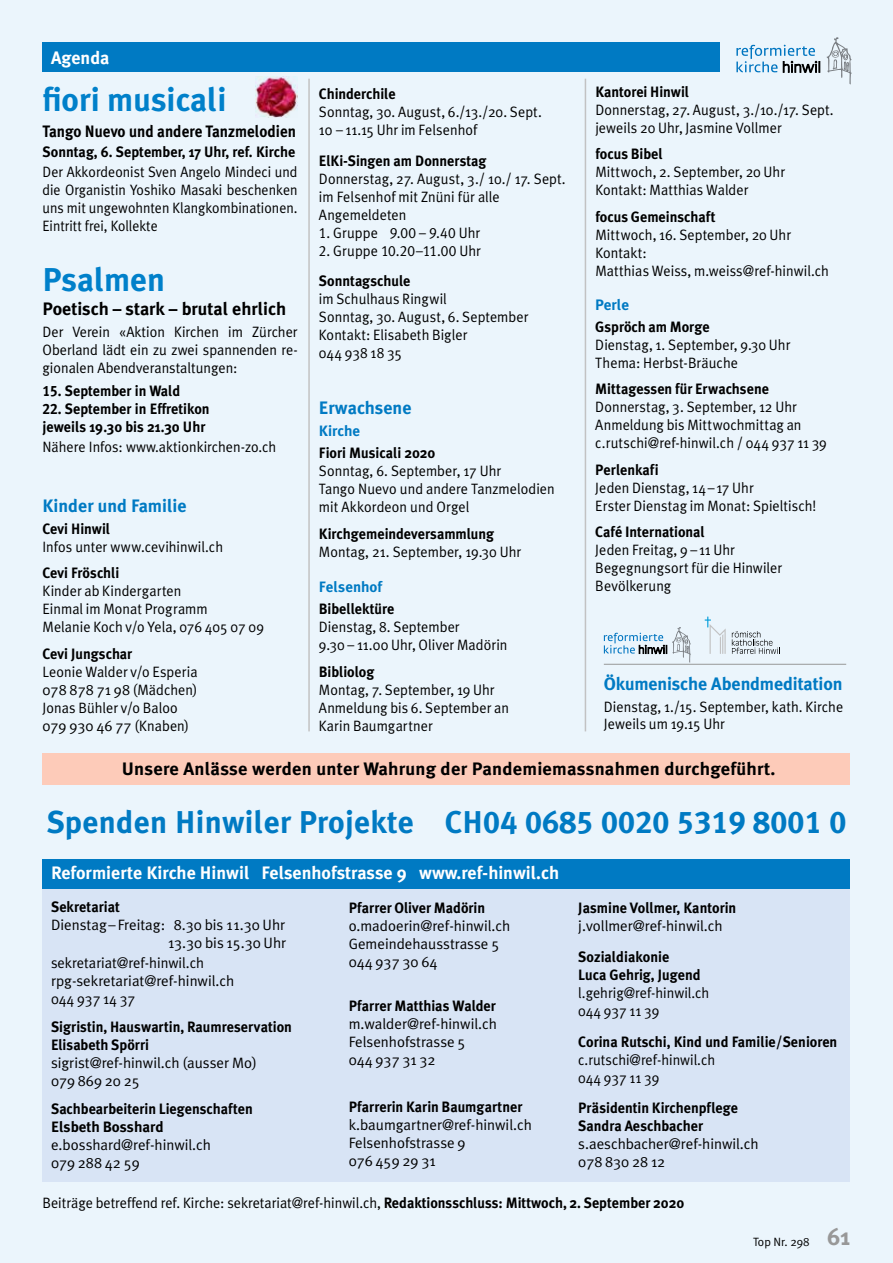
<style>
.page{position:relative;width:893px;height:1263px;background:#ebf5fc}
.page>*{position:absolute;margin:0;border:0;box-sizing:border-box;transform-origin:0 0}
.t1{font:700 33px "Meta Plus";color:#0080ca}
.t2{font:700 31.5px "Meta Plus";letter-spacing:.01em;color:#007ac3}
.t3{font:700 18px "Meta Plus";letter-spacing:.01em;color:#000}
.t4{font:700 18px "Meta Plus";color:#fff}
.t5{font:700 18px "Meta Plus";color:#007ac3}
.t6{font:700 16.5px "Meta Plus";color:#000;scale:.92 1}
.t7{font:700 15.15px "Meta Plus";color:#007ac3}
.t8{font:15px/18px "Meta Plus Normal";color:#000;scale:.95 1}
.t9{font:700 15px/18px "Meta Plus";color:#000;scale:.95 1}
.t10{font:15px/18px "Meta Plus Normal";color:#000}
.t11{font:15px/18px "Meta Plus Normal";color:#000;text-align:justify;scale:.93 1}
.t12{font:15px "Meta Plus Normal Caps";letter-spacing:.01em;color:#000;scale:.95 1}
.t13{font:700 15px "Meta Plus";color:#007ac3}
.t14{font:12px "Meta Plus Normal";color:#000}
.s1{font-family:"Meta Plus Bold Caps";font-weight:400}
.s2{font-family:"Meta Plus Normal"}
.s3{font-family:"Meta Plus";font-weight:700}
.s4{font-family:"Meta Plus";font-weight:700;font-size:24px;color:#989898}
</style>
<div class="page">
<hr style="left:308px;top:79px;width:2px;height:652px;background:#c2c2c3">
<hr style="left:585px;top:79px;width:1px;height:652px;background:#c2c2c3">
<div style="left:43px;top:43px;width:677px;height:29px;background:#007ac3"></div>
<svg style="left:736px;top:45px;width:84px;height:27px"></svg>
<svg style="left:827px;top:37px;width:25px;height:47px"></svg>
<div style="left:43px;top:884px;width:807px;height:298px;background:#d8e4f5"></div>
<div style="left:43px;top:859px;width:807px;height:30px;background:#007ac3"></div>
<svg style="left:732px;top:631px;width:48px;height:23px"></svg>
<svg style="left:705px;top:616px;width:21px;height:38px"></svg>
<hr style="left:604px;top:664px;width:242px;height:1px;background:#989898">
<svg style="left:603px;top:627px;width:108px;height:38px"></svg>
<svg style="left:604px;top:627px;width:87px;height:36px"></svg>
<img style="left:255px;top:77px;width:43px;height:41px">
<div style="left:43px;top:753px;width:807px;height:31px;background:#fdcbb9"></div>
<p class="t4" style="left:51px;top:47px;width:60px">Agenda</p>
<h1 class="t1" style="left:43px;top:80px;width:185px">fiori musicali</h1>
<p class="t6" style="left:43px;top:122px;width:277px">Tango Nuevo und andere Tanzmelodien</p>
<p class="t9" style="left:43px;top:143px;width:268px">Sonntag, 6. September, 17 Uhr, ref. Kirche</p>
<p class="t11" style="left:43px;top:163px;width:276px">Der Akkordeonist Sven Angelo Mindeci und die Organistin Yoshiko Masaki beschenken uns mit ungewohnten Klangkombinationen.<br>Eintritt frei, Kollekte</p>
<h1 class="t1" style="left:43px;top:261px;width:124px">Psalmen</h1>
<p class="t3" style="left:43px;top:298px;width:245px">Poetisch – stark – brutal ehrlich</p>
<p class="t8" style="left:43px;top:323px;width:270px;text-align:justify">Der Verein «Aktion Kirchen im Zürcher Oberland lädt ein zu zwei spannenden re&shy;gionalen Abendveranstaltungen:</p>
<p class="t9" style="left:43px;top:381px;width:147px"><span class="s1">15.</span> September in Wald</p>
<p class="t9" style="left:43px;top:399px;width:177px"><span class="s1">22.</span> September in Effretikon jeweils 19.30 bis 21.30 Uhr</p>
<p class="t8" style="left:43px;top:437px;width:248px">Nähere Infos: www.aktionkirchen-zo.ch</p>
<p class="t5" style="left:43px;top:495px;width:146px">Kinder und Familie</p>
<p class="t9" style="left:43px;top:519px;width:73px">Cevi Hinwil</p>
<p class="t8" style="left:43px;top:537px;width:191px">Infos unter www.cevihinwil.ch</p>
<p class="t9" style="left:43px;top:564px;width:82px">Cevi Fröschli</p>
<p class="t8" style="left:43px;top:582px;width:235px">Kinder ab Kindergarten<br>Einmal im Monat Programm<br>Melanie Koch v/o Yela, 076 405 07 09</p>
<p class="t9" style="left:43px;top:644px;width:96px">Cevi Jungschar</p>
<p class="t8" style="left:43px;top:662px;width:165px">Leonie Walder v/o Esperia<br>078 878 71 98 (Mädchen)<br>Jonas Bühler v/o Baloo<br>079 930 46 77 (Knaben)</p>
<p class="t9" style="left:319px;top:85px;width:82px">Chinderchile</p>
<p class="t8" style="left:319px;top:102px;width:236px">Sonntag, 30. August, 6./13./20. Sept.<br>10 – 11.15 Uhr im Felsenhof</p>
<p class="t9" style="left:319px;top:151px;width:178px">ElKi-Singen am Donnerstag</p>
<p class="t8" style="left:319px;top:169px;width:261px">Donnerstag, 27. August, 3./ 10./ 17. Sept. im Felsenhof mit Znüni für alle<br>Angemeldeten</p>
<p class="t12" style="left:319px;top:224px;width:171px">1. <span class="s2">Gruppe</span> 9.00 – 9.40 <span class="s2">Uhr</span></p>
<p class="t12" style="left:319px;top:242px;width:172px">2. <span class="s2">Gruppe</span> 10.20–11.00 <span class="s2">Uhr</span></p>
<p class="t9" style="left:319px;top:272px;width:98px">Sonntagschule</p>
<p class="t8" style="left:319px;top:290px;width:222px">im Schulhaus Ringwil<br>Sonntag, 30. August, 6. September<br>Kontakt: Elisabeth Bigler<br>044 938 18 35</p>
<p class="t5" style="left:319px;top:397px;width:94px">Erwachsene</p>
<p class="t13" style="left:319px;top:422px;width:43px">Kirche</p>
<p class="t9" style="left:319px;top:444px;width:124px">Fiori Musicali 2020</p>
<p class="t8" style="left:319px;top:462px;width:250px">Sonntag, 6. September, 17 Uhr<br>Tango Nuevo und andere Tanzmelodien mit Akkordeon und Orgel</p>
<p class="t9" style="left:319px;top:524px;width:186px">Kirchgemeindeversammlung</p>
<p class="t8" style="left:319px;top:542px;width:215px">Montag, 21. September, 19.30 Uhr</p>
<p class="t13" style="left:319px;top:578px;width:65px">Felsenhof</p>
<p class="t9" style="left:319px;top:600px;width:81px">Bibellektüre</p>
<p class="t8" style="left:319px;top:618px;width:200px">Dienstag, 8. September<br>9.30 – 11.00 Uhr, Oliver Madörin</p>
<p class="t9" style="left:319px;top:662px;width:60px">Bibliolog</p>
<p class="t8" style="left:319px;top:680px;width:202px">Montag, 7. September, 19 Uhr<br>Anmeldung bis 6. September an<br>Karin Baumgartner</p>
<p class="t9" style="left:595px;top:82px;width:100px">Kantorei Hinwil</p>
<p class="t8" style="left:595px;top:100px;width:252px">Donnerstag, 27. August, 3./10./17. Sept. jeweils 20 Uhr, Jasmine Vollmer</p>
<p class="t9" style="left:595px;top:145px;width:73px">focus Bibel</p>
<p class="t8" style="left:595px;top:163px;width:201px">Mittwoch, 2. September, 20 Uhr<br>Kontakt: Matthias Walder</p>
<p class="t9" style="left:595px;top:207px;width:128px">focus Gemeinschaft</p>
<p class="t8" style="left:595px;top:225px;width:247px">Mittwoch, 16. September, 20 Uhr<br>Kontakt:<br>Matthias Weiss, m.weiss@ref-hinwil.ch</p>
<p class="t7" style="left:595px;top:296px;width:35px">Perle</p>
<p class="t9" style="left:595px;top:318px;width:122px">Gspröch am Morge</p>
<p class="t8" style="left:595px;top:336px;width:207px">Dienstag, 1. September, 9.30 Uhr<br>Thema: Herbst-Bräuche</p>
<p class="t9" style="left:595px;top:380px;width:184px">Mittagessen für Erwachsene</p>
<p class="t8" style="left:595px;top:398px;width:245px">Donnerstag, 3. September, 12 Uhr<br>Anmeldung bis Mittwochmittag an c.rutschi@ref-hinwil.ch / 044 937 11 39</p>
<p class="t9" style="left:595px;top:461px;width:68px">Perlenkafi</p>
<p class="t8" style="left:595px;top:479px;width:234px">Jeden Dienstag, 14– 17 Uhr<br>Erster Dienstag im Monat: Spieltisch!</p>
<p class="t9" style="left:595px;top:523px;width:117px">Café International</p>
<p class="t8" style="left:595px;top:541px;width:198px">Jeden Freitag, 9 – 11 Uhr<br>Begegnungsort für die Hinwiler<br>Bevölkerung</p>
<p class="t5" style="left:604px;top:673px;width:240px">Ökumenische Abendmeditation</p>
<p class="t8" style="left:604px;top:698px;width:254px;line-height:17.2px">Dienstag, 1./15. September, kath. Kirche<br>Jeweils um 19.15 Uhr</p>
<p class="t3" style="left:122px;top:758px;width:655px">Unsere Anlässe werden unter Wahrung der Pandemiemassnahmen durchgeführt.</p>
<h2 class="t2" style="left:47px;top:803px;width:801px">Spenden Hinwiler Projekte CH<span class="s1">04 0685 0020 5319 8001 0</span></h2>
<p class="t4" style="left:51px;top:863px;width:509px">Reformierte Kirche Hinwil Felsenhofstrasse 9 www.ref-hinwil.ch</p>
<p class="t9" style="left:51px;top:898px;width:74px">Sekretariat</p>
<p class="t10" style="left:51px;top:915px;width:237px;text-align:right">Dienstag– Freitag: 8.30 bis 11.30 Uhr<br>13.30 bis 15.30 Uhr</p>
<p class="t10" style="left:51px;top:954px;width:185px">sekretariat@ref-hinwil.ch rpg-sekretariat@ref-hinwil.ch<br>044 937 14 37</p>
<p class="t9" style="left:51px;top:1018px;width:255px">Sigristin, Hauswartin, Raumreservation<br>Elisabeth Spörri</p>
<p class="t10" style="left:51px;top:1054px;width:207px">sigrist@ref-hinwil.ch (ausser Mo)<br>079 869 20 25</p>
<p class="t9" style="left:51px;top:1100px;width:214px">Sachbearbeiterin Liegenschaften<br>Elsbeth Bosshard</p>
<p class="t10" style="left:51px;top:1136px;width:161px">e.bosshard@ref-hinwil.ch<br>079 288 42 59</p>
<p class="t9" style="left:349px;top:899px;width:145px">Pfarrer Oliver Madörin</p>
<p class="t10" style="left:349px;top:917px;width:163px">o.madoerin@ref-hinwil.ch<br>Gemeindehausstrasse 5<br>044 937 30 64</p>
<p class="t9" style="left:349px;top:996px;width:156px">Pfarrer Matthias Walder</p>
<p class="t10" style="left:349px;top:1014px;width:150px">m.walder@ref-hinwil.ch<br>Felsenhofstrasse 5<br>044 937 31 32</p>
<p class="t9" style="left:349px;top:1098px;width:184px">Pfarrerin Karin Baumgartner</p>
<p class="t10" style="left:349px;top:1116px;width:185px">k.baumgartner@ref-hinwil.ch<br>Felsenhofstrasse 9<br>076 459 29 31</p>
<p class="t9" style="left:578px;top:899px;width:168px">Jasmine Vollmer, Kantorin</p>
<p class="t10" style="left:578px;top:917px;width:146px">j.vollmer@ref-hinwil.ch</p>
<p class="t9" style="left:578px;top:948px;width:130px">Sozialdiakonie<br>Luca Gehrig, Jugend</p>
<p class="t8" style="left:578px;top:983px;width:139px">l.gehrig@ref-hinwil.ch<br>044 937 11 39</p>
<p class="t9" style="left:578px;top:1032px;width:274px">Corina Rutschi, Kind und Familie/Senioren</p>
<p class="t8" style="left:578px;top:1050px;width:145px">c.rutschi@ref-hinwil.ch<br>044 937 11 39</p>
<p class="t9" style="left:578px;top:1099px;width:170px">Präsidentin Kirchenpflege<br>Sandra Aeschbacher</p>
<p class="t10" style="left:578px;top:1135px;width:182px">s.aeschbacher@ref-hinwil.ch<br>078 830 28 12</p>
<p class="t8" style="left:43px;top:1193px;width:677px">Beiträge betreffend ref. Kirche: sekretariat@ref-hinwil.ch, <span class="s3">Redaktionsschluss: Mittwoch, 2. September 2020</span></p>
<p class="t14" style="left:753px;top:1234px;width:99px">Top Nr. 298 <span class="s4">61</span></p>
</div>
